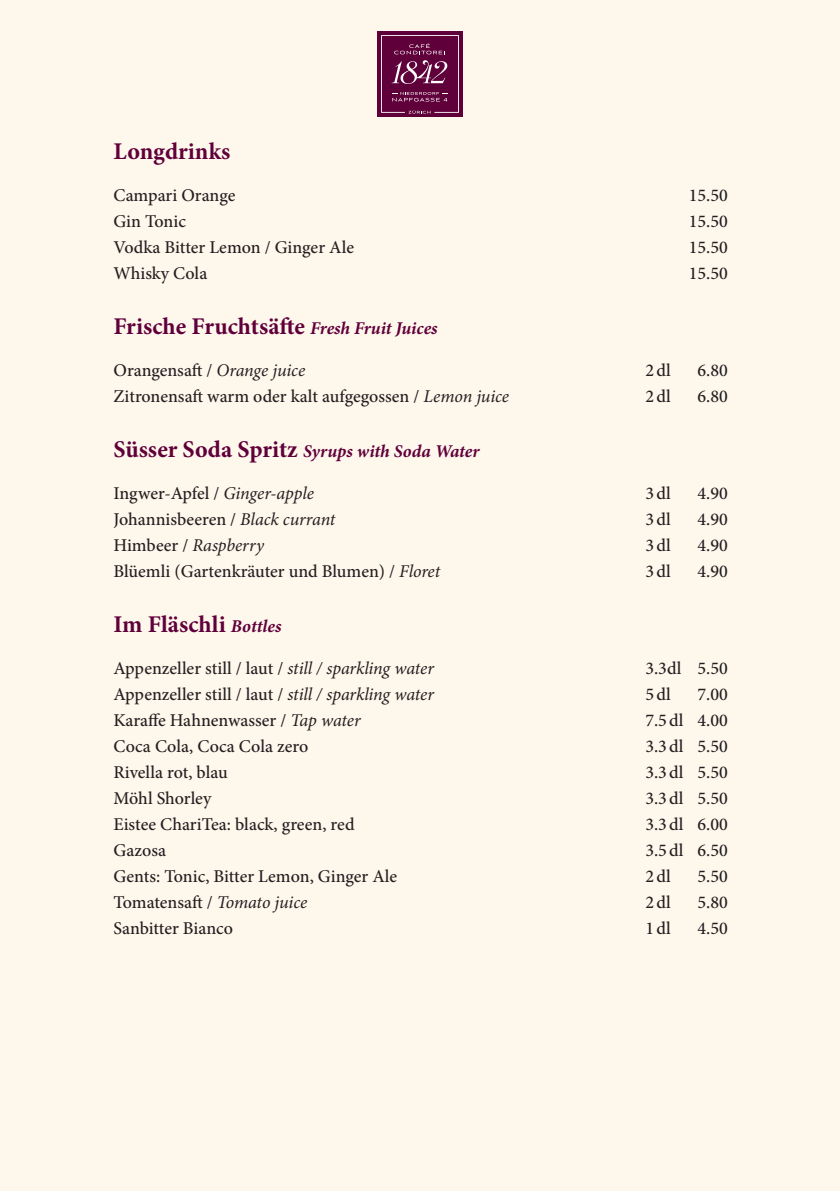
<style>
.page{position:relative;width:840px;height:1191px;background:#fff}
.page>*{position:absolute;margin:0;border:0;box-sizing:border-box;transform-origin:0 0}
.t1{font:700 24px "Minion Pro";color:#60003a}
.t2{font:500 18px "Minion Pro";color:#231f20}
.t3{font:italic 700 18px "Minion Pro";color:#60003a}
.t4{font:italic 18px "Minion Pro";color:#231f20}
.s1{font-style:italic;font-size:18px}
.s2{font-weight:400;font-style:italic}
.s3{font-style:normal;font-size:24px}
.s4{font-weight:500;font-style:normal}
</style>
<div class="page">
<div style="left:0;top:0;width:839px;height:1191px;background:#fef7ec"></div>
<div style="left:377px;top:31px;width:85px;height:86px;background:#60003a"></div>
<svg style="left:381px;top:35px;width:77px;height:79px"></svg>
<h1 class="t1" style="left:113px;top:135px;width:118px">Longdrinks</h1>
<p class="t2" style="left:113px;top:183px;width:123px">Campari Orange</p>
<p class="t2" style="left:688px;top:183px;width:40px">15.50</p>
<p class="t2" style="left:113px;top:209px;width:74px">Gin Tonic</p>
<p class="t2" style="left:688px;top:209px;width:40px">15.50</p>
<p class="t2" style="left:113px;top:235px;width:242px">Vodka Bitter Lemon / Ginger Ale</p>
<p class="t2" style="left:688px;top:235px;width:40px">15.50</p>
<p class="t2" style="left:113px;top:261px;width:95px">Whisky Cola</p>
<p class="t2" style="left:688px;top:261px;width:40px">15.50</p>
<h1 class="t1" style="left:113px;top:309px;width:325px">Frische Fruchtsäfte <span class="s1">Fresh Fruit Juices</span></h1>
<p class="t2" style="left:113px;top:358px;width:193px">Orangensaft / <span class="s2">Orange juice</span></p>
<p class="t2" style="left:645px;top:358px;width:27px">2dl</p>
<p class="t2" style="left:697px;top:358px;width:32px">6.80</p>
<p class="t2" style="left:113px;top:384px;width:397px">Zitronensaft warm oder kalt aufgegossen / <span class="s2">Lemon juice</span></p>
<p class="t2" style="left:645px;top:384px;width:27px">2dl</p>
<p class="t2" style="left:697px;top:384px;width:32px">6.80</p>
<p class="t3" style="left:113px;top:438px;width:367px"><span class="s3">Süsser Soda Spritz</span> Syrups with Soda Water</p>
<p class="t2" style="left:113px;top:481px;width:202px">Ingwer-Apfel / <span class="s2">Ginger-apple</span></p>
<p class="t2" style="left:645px;top:481px;width:27px">3dl</p>
<p class="t2" style="left:697px;top:481px;width:32px">4.90</p>
<p class="t2" style="left:113px;top:507px;width:223px">Johannisbeeren / <span class="s2">Black currant</span></p>
<p class="t2" style="left:645px;top:507px;width:27px">3dl</p>
<p class="t2" style="left:697px;top:507px;width:32px">4.90</p>
<p class="t4" style="left:113px;top:533px;width:152px"><span class="s4">Himbeer /</span> Raspberry</p>
<p class="t2" style="left:645px;top:533px;width:27px">3dl</p>
<p class="t2" style="left:697px;top:533px;width:32px">4.90</p>
<p class="t2" style="left:113px;top:559px;width:328px">Blüemli (Gartenkräuter und Blumen) / <span class="s2">Floret</span></p>
<p class="t2" style="left:645px;top:559px;width:27px">3dl</p>
<p class="t2" style="left:697px;top:559px;width:32px">4.90</p>
<h1 class="t1" style="left:113px;top:607px;width:169px">Im Fläschli <span class="s1">Bottles</span></h1>
<p class="t2" style="left:113px;top:656px;width:322px">Appenzeller still / laut / <span class="s2">still / sparkling water</span></p>
<p class="t2" style="left:645px;top:656px;width:84px">3.3dl 5.50</p>
<p class="t2" style="left:113px;top:682px;width:322px">Appenzeller still / laut / <span class="s2">still / sparkling water</span></p>
<p class="t2" style="left:645px;top:682px;width:27px">5dl</p>
<p class="t2" style="left:697px;top:682px;width:32px">7.00</p>
<p class="t2" style="left:113px;top:708px;width:248px">Karaffe Hahnenwasser / <span class="s2">Tap water</span></p>
<p class="t2" style="left:645px;top:708px;width:84px">7.5dl 4.00</p>
<p class="t2" style="left:113px;top:734px;width:196px">Coca Cola, Coca Cola zero</p>
<p class="t2" style="left:645px;top:734px;width:84px">3.3dl 5.50</p>
<p class="t2" style="left:113px;top:760px;width:116px">Rivella rot, blau</p>
<p class="t2" style="left:645px;top:760px;width:84px">3.3dl 5.50</p>
<p class="t2" style="left:113px;top:786px;width:99px">Möhl Shorley</p>
<p class="t2" style="left:645px;top:786px;width:84px">3.3dl 5.50</p>
<p class="t2" style="left:113px;top:812px;width:242px">Eistee ChariTea: black, green, red</p>
<p class="t2" style="left:645px;top:812px;width:84px">3.3dl 6.00</p>
<p class="t2" style="left:113px;top:838px;width:54px">Gazosa</p>
<p class="t2" style="left:645px;top:838px;width:84px">3.5dl 6.50</p>
<p class="t2" style="left:113px;top:864px;width:285px">Gents: Tonic, Bitter Lemon, Ginger Ale</p>
<p class="t2" style="left:645px;top:864px;width:27px">2dl</p>
<p class="t2" style="left:697px;top:864px;width:32px">5.50</p>
<p class="t2" style="left:113px;top:890px;width:195px">Tomatensaft / <span class="s2">Tomato juice</span></p>
<p class="t2" style="left:645px;top:890px;width:27px">2dl</p>
<p class="t2" style="left:697px;top:890px;width:32px">5.80</p>
<p class="t2" style="left:113px;top:916px;width:121px">Sanbitter Bianco</p>
<p class="t2" style="left:645px;top:916px;width:27px">1dl</p>
<p class="t2" style="left:697px;top:916px;width:32px">4.50</p>
</div>
